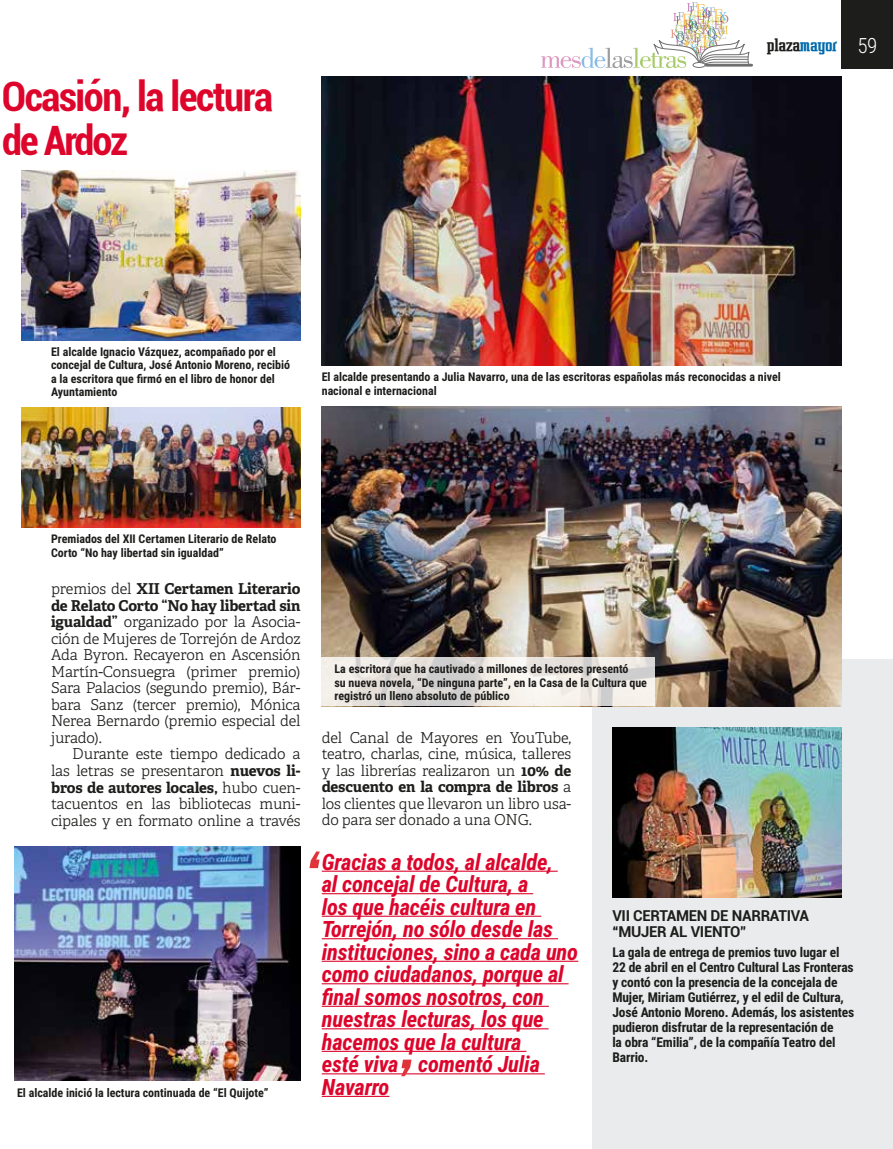
<style>
.page{position:relative;width:893px;height:1149px;background:#fff}
.page>*{position:absolute;margin:0;border:0;box-sizing:border-box;transform-origin:0 0}
.t1{font:700 condensed 40.5px/43.5px "Roboto";letter-spacing:-.035em;color:#dd052b}
.t2{font:italic 700 22.5px/22.5px "Roboto Condensed";letter-spacing:-.01em;color:#dd052b}
.t3{font:700 16.5px "Vahika";letter-spacing:-.02em;color:#1d1d1b}
.t4{font:300 15px/16.5px "Adelle";letter-spacing:-.01em;color:#1d1d1b;text-align:justify}
.t5{font:700 15px/16.5px "Roboto";letter-spacing:-.02em;color:#1d1d1b}
.t6{font:700 13.5px/15px "Roboto Condensed";letter-spacing:-.01em;color:#1d1d1b}
.t7{font:700 12px/13.5px "Roboto Condensed";color:#1d1d1b}
.s1{color:#0069ab}
.s2{font-family:"Roboto Condensed";font-weight:300;font-size:21px;color:#fff}
.s3{font-weight:700}
</style>
<div class="page">
<div style="left:592px;top:659px;width:301px;height:489px;background:#e9ebec"></div>
<div style="left:842px;top:0;width:51px;height:68px;background:#1d1d1b"></div>
<img style="left:21px;top:407px;width:279px;height:120px">
<hr style="left:706px;top:64px;width:46px;height:3px;background:#706f6f">
<svg style="left:541px;top:2px;width:209px;height:66px"></svg>
<img style="left:322px;top:406px;width:520px;height:300px">
<img style="left:322px;top:77px;width:520px;height:289px">
<img style="left:21px;top:170px;width:279px;height:170px">
<img style="left:15px;top:846px;width:285px;height:234px">
<img style="left:612px;top:727px;width:230px;height:170px">
<hr style="left:322px;top:870px;width:236px;height:1px;background:#dd052b">
<hr style="left:322px;top:892px;width:211px;height:2px;background:#dd052b">
<hr style="left:322px;top:915px;width:219px;height:1px;background:#dd052b">
<hr style="left:322px;top:937px;width:236px;height:2px;background:#dd052b">
<hr style="left:322px;top:960px;width:256px;height:1px;background:#dd052b">
<hr style="left:322px;top:982px;width:247px;height:2px;background:#dd052b">
<hr style="left:322px;top:1005px;width:227px;height:1px;background:#dd052b">
<hr style="left:322px;top:1027px;width:227px;height:2px;background:#dd052b">
<hr style="left:322px;top:1050px;width:204px;height:1px;background:#dd052b">
<hr style="left:322px;top:1072px;width:223px;height:2px;background:#dd052b">
<hr style="left:322px;top:1095px;width:67px;height:1px;background:#dd052b">
<svg style="left:309px;top:851px;width:11px;height:16px"></svg>
<svg style="left:400px;top:1059px;width:12px;height:16px"></svg>
<svg style="left:321px;top:657px;width:334px;height:49px"></svg>
<h1 class="t1" style="left:2px;top:73px;width:273px">Ocasión, la lectura de Ardoz</h1>
<p class="t3" style="left:767px;top:35px;width:112px">plaza<span class="s1">mayor</span> <span class="s2">59</span></p>
<p class="t7" style="left:51px;top:344px;width:241px">El alcalde Ignacio Vázquez, acompañado por el concejal de Cultura, José Antonio Moreno, recibió a la escritora que firmó en el libro de honor del Ayuntamiento</p>
<p class="t7" style="left:322px;top:370px;width:461px">El alcalde presentando a Julia Navarro, una de las escritoras españolas más reconocidas a nivel nacional e internacional</p>
<p class="t7" style="left:51px;top:531px;width:227px">Premiados del XII Certamen Literario de Relato<br>Corto “No hay libertad sin igualdad”</p>
<p class="t4" style="left:51px;top:581px;width:251px">premios del <span class="s3">XII Certamen Literario de Relato Corto “No hay libertad sin igualdad”</span> organizado por la Asocia&shy;ción de Mujeres de Torrejón de Ardoz Ada Byron. Recayeron en Ascensión Martín-Consuegra (primer premio)<br>Sara Palacios (segundo premio), Bár&shy;bara Sanz (tercer premio), Mónica Nerea Bernardo (premio especial del jurado).</p>
<p class="t4" style="left:51px;top:746px;width:251px;text-indent:21px">Durante este tiempo dedicado a las letras se presentaron <span class="s3">nuevos li&shy;bros de autores locales,</span> hubo cuen&shy;tacuentos en las bibliotecas muni&shy;cipales y en formato online a través</p>
<p class="t7" style="left:17px;top:1085px;width:253px">El alcalde inició la lectura continuada de “El Quijote”</p>
<p class="t7" style="left:334px;top:661px;width:314px">La escritora que ha cautivado a millones de lectores presentó<br>su nueva novela, “De ninguna parte”, en la Casa de la Cultura que registró un lleno absoluto de público</p>
<p class="t4" style="left:322px;top:729px;width:251px">del Canal de Mayores en YouTube, teatro, charlas, cine, música, talleres y las librerías realizaron un <span class="s3">10% de descuento en la compra de libros</span> a los clientes que llevaron un libro usa&shy;do para ser donado a una ONG.</p>
<p class="t2" style="left:322px;top:849px;width:258px">Gracias a todos, al alcalde,<br>al concejal de Cultura, a<br>los que hacéis cultura en<br>Torrejón, no sólo desde las instituciones, sino a cada uno como ciudadanos, porque al final somos nosotros, con nuestras lecturas, los que hacemos que la cultura<br>esté viva comentó Julia<br>Navarro</p>
<p class="t5" style="left:612px;top:906px;width:198px">VII CERTAMEN DE NARRATIVA “MUJER AL VIENTO"</p>
<p class="t6" style="left:612px;top:943px;width:243px">La gala de entrega de premios tuvo lugar el 22 de abril en el Centro Cultural Las Fronteras y contó con la presencia de la concejala de Mujer, Miriam Gutiérrez, y el edil de Cultura, José Antonio Moreno. Además, los asistentes pudieron disfrutar de la representación de<br>la obra “Emilia”, de la compañía Teatro del Barrio.</p>
</div>
